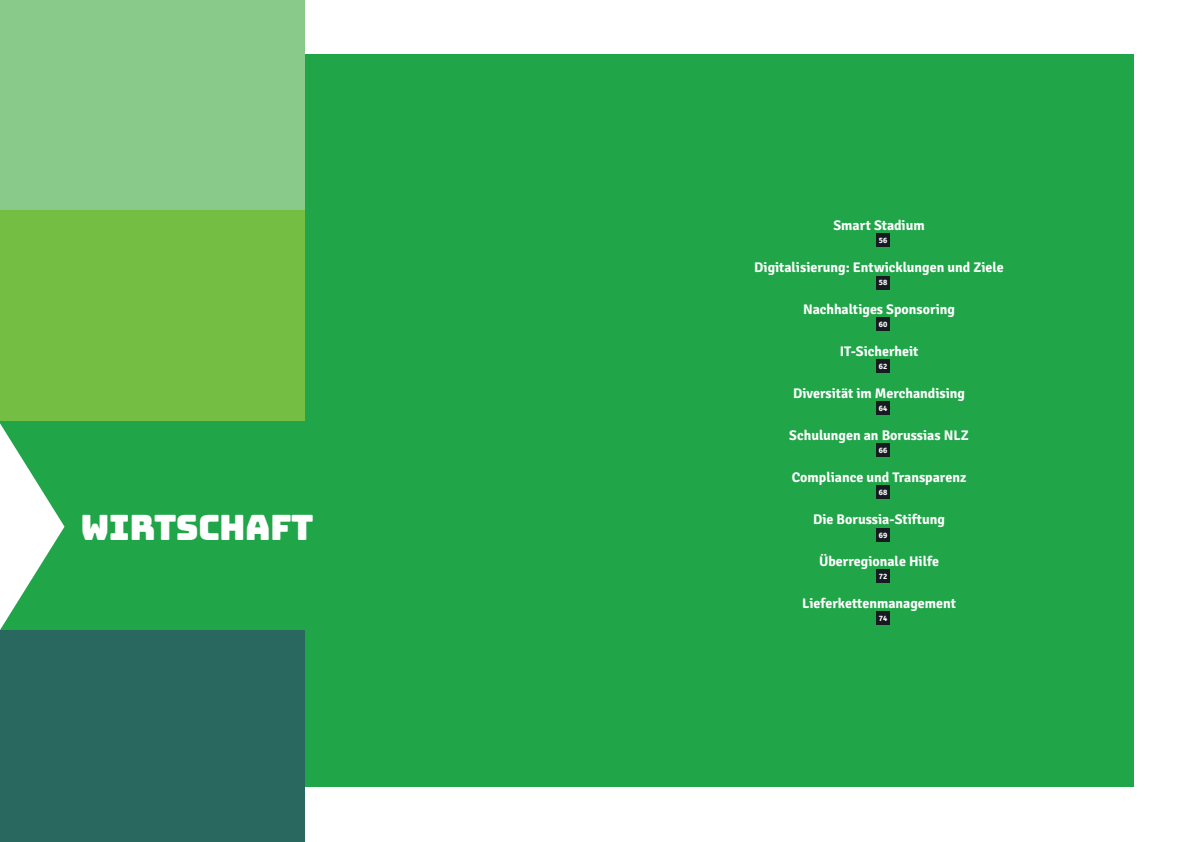
<style>
.page{position:relative;width:1191px;height:842px;background:#fff}
.page>*{position:absolute;margin:0;border:0;box-sizing:border-box;transform-origin:0 0}
.t1{font:35px "Bungee";letter-spacing:-.02em;color:#fff}
.t2{font:700 14px "Signika Negative";color:#fff}
.t3{font:700 8px "Signika Negative";color:#fff}
</style>
<div class="page">
<div style="left:297px;top:55px;width:837px;height:732px;background:#21a549"></div>
<div style="left:876px;top:234px;width:13px;height:13px;background:#161b21"></div>
<div style="left:876px;top:528px;width:13px;height:13px;background:#161b21"></div>
<div style="left:876px;top:570px;width:13px;height:13px;background:#161b21"></div>
<div style="left:876px;top:612px;width:13px;height:13px;background:#161b21"></div>
<div style="left:876px;top:276px;width:13px;height:13px;background:#161b21"></div>
<div style="left:876px;top:317px;width:13px;height:14px;background:#161b21"></div>
<div style="left:876px;top:359px;width:13px;height:14px;background:#161b21"></div>
<div style="left:876px;top:402px;width:13px;height:13px;background:#161b21"></div>
<div style="left:876px;top:444px;width:13px;height:13px;background:#161b21"></div>
<div style="left:876px;top:486px;width:13px;height:13px;background:#161b21"></div>
<div style="left:0;top:0;width:305px;height:211px;background:#89ca8b"></div>
<div style="left:0;top:210px;width:305px;height:230px;background:#74bf43"></div>
<div style="left:0;top:421px;width:305px;height:230px;background:#21a549"></div>
<div style="left:0;top:630px;width:305px;height:212px;background:#28685e"></div>
<svg style="left:0;top:423px;width:64px;height:207px"></svg>
<h1 class="t1" style="left:81px;top:507px;width:235px">WIRTSCHAFT</h1>
<p class="t2" style="left:833px;top:216px;width:93px">Smart Stadium</p>
<p class="t2" style="left:754px;top:258px;width:251px">Digitalisierung: Entwicklungen und Ziele</p>
<p class="t2" style="left:803px;top:300px;width:153px">Nachhaltiges Sponsoring</p>
<p class="t2" style="left:839px;top:342px;width:80px">IT-Sicherheit</p>
<p class="t2" style="left:793px;top:384px;width:173px">Diversität im Merchandising</p>
<p class="t2" style="left:789px;top:426px;width:181px">Schulungen an Borussias NLZ</p>
<p class="t2" style="left:792px;top:468px;width:176px">Compliance und Transparenz</p>
<p class="t2" style="left:813px;top:510px;width:133px">Die Borussia-Stiftung</p>
<p class="t2" style="left:819px;top:552px;width:121px">Überregionale Hilfe</p>
<p class="t2" style="left:802px;top:594px;width:155px">Lieferkettenmanagement</p>
<p class="t3" style="left:879px;top:236px;width:10px">56</p>
<p class="t3" style="left:879px;top:278px;width:10px">58</p>
<p class="t3" style="left:879px;top:319px;width:10px">60</p>
<p class="t3" style="left:879px;top:361px;width:10px">62</p>
<p class="t3" style="left:879px;top:403px;width:10px">64</p>
<p class="t3" style="left:879px;top:446px;width:10px">66</p>
<p class="t3" style="left:879px;top:488px;width:10px">68</p>
<p class="t3" style="left:879px;top:530px;width:10px">69</p>
<p class="t3" style="left:879px;top:572px;width:10px">72</p>
<p class="t3" style="left:879px;top:613px;width:10px">74</p>
</div>
